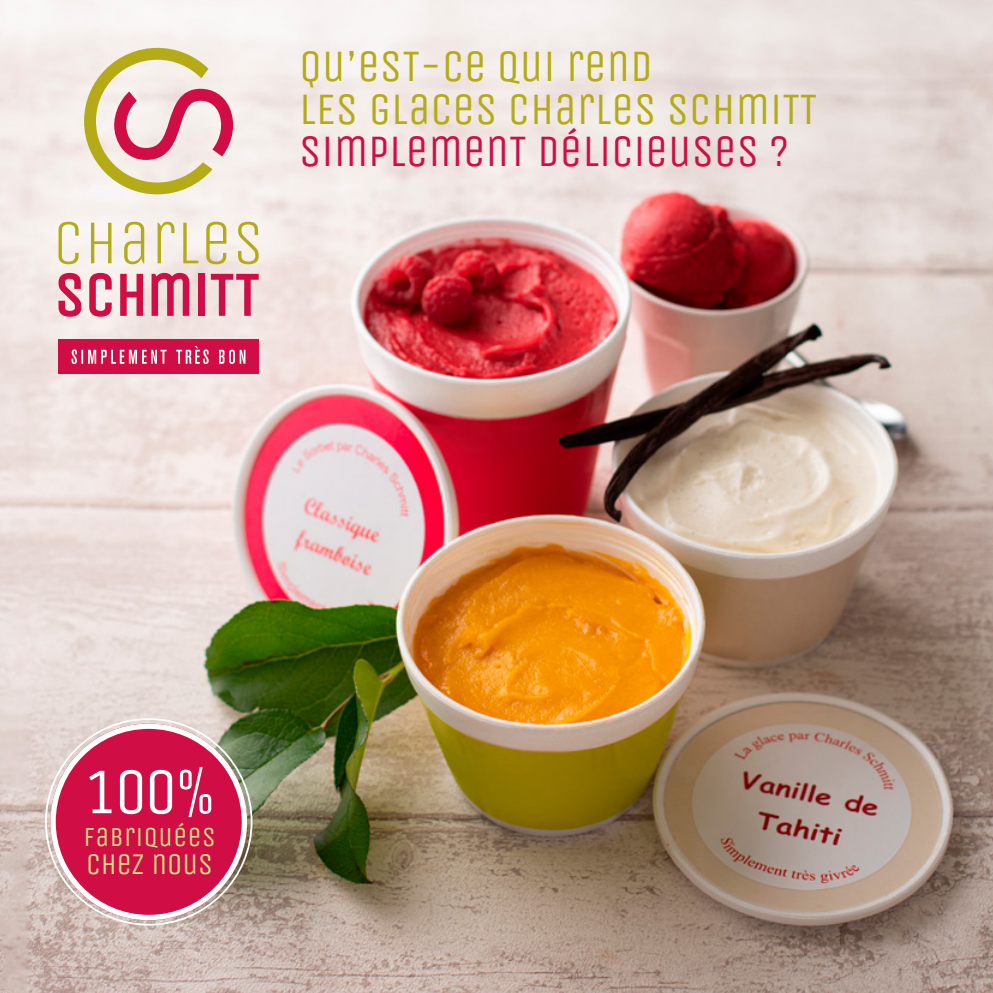
<style>
.page{position:relative;width:993px;height:993px;background:#fff}
.page>*{position:absolute;margin:0;border:0;box-sizing:border-box;transform-origin:0 0}
.t1{font:65.25px "Unica One";color:#fff}
.t2{font:45px/42.5px "Unica One";color:#b4ab17}
.t3{font:45px "Unica One";color:#d00e45}
.t4{font:30px "Unica One";color:#d5e088}
.t5{font:27.5px "Unica One";letter-spacing:.02em;color:#d5e088}
</style>
<div class="page">
<img style="left:0;top:0;width:992px;height:992px">
<div style="left:50px;top:723px;width:197px;height:196px;background:#d00e45;border-radius:50%"></div>
<div style="left:50px;top:723px;width:197px;height:196px;border:5px solid #fff;border-radius:50%"></div>
<div style="left:58px;top:339px;width:200px;height:34px;background:#d00e45"></div>
<svg style="left:72px;top:346px;width:173px;height:18px"></svg>
<svg style="left:120px;top:274px;width:23px;height:42px"></svg>
<svg style="left:89px;top:273px;width:23px;height:43px"></svg>
<svg style="left:58px;top:273px;width:23px;height:43px"></svg>
<div style="left:198px;top:274px;width:7px;height:42px;background:#d00e45"></div>
<svg style="left:151px;top:273px;width:38px;height:43px;background:#dd6b88"></svg>
<svg style="left:211px;top:274px;width:47px;height:42px;background:#e595a7"></svg>
<svg style="left:183px;top:222px;width:15px;height:41px"></svg>
<svg style="left:157px;top:222px;width:17px;height:41px"></svg>
<svg style="left:206px;top:222px;width:20px;height:42px"></svg>
<svg style="left:238px;top:222px;width:20px;height:42px"></svg>
<svg style="left:124px;top:222px;width:20px;height:42px"></svg>
<svg style="left:91px;top:222px;width:20px;height:41px"></svg>
<svg style="left:58px;top:222px;width:21px;height:42px"></svg>
<svg style="left:84px;top:48px;width:152px;height:146px;background:#e4c5b0"></svg>
<p class="t2" style="left:299px;top:45px;width:519px">QU’EST-CE QUI REND<br>LES GLACES CHARLES SCHMITT</p>
<p class="t3" style="left:299px;top:125px;width:491px">SIMPLEMENT DÉLICIEUSES ?</p>
<h1 class="t1" style="left:84px;top:753px;width:134px">100%</h1>
<p class="t5" style="left:83px;top:820px;width:134px">FABRIQUÉES</p>
<p class="t4" style="left:86px;top:845px;width:129px">CHEZ NOUS</p>
</div>
